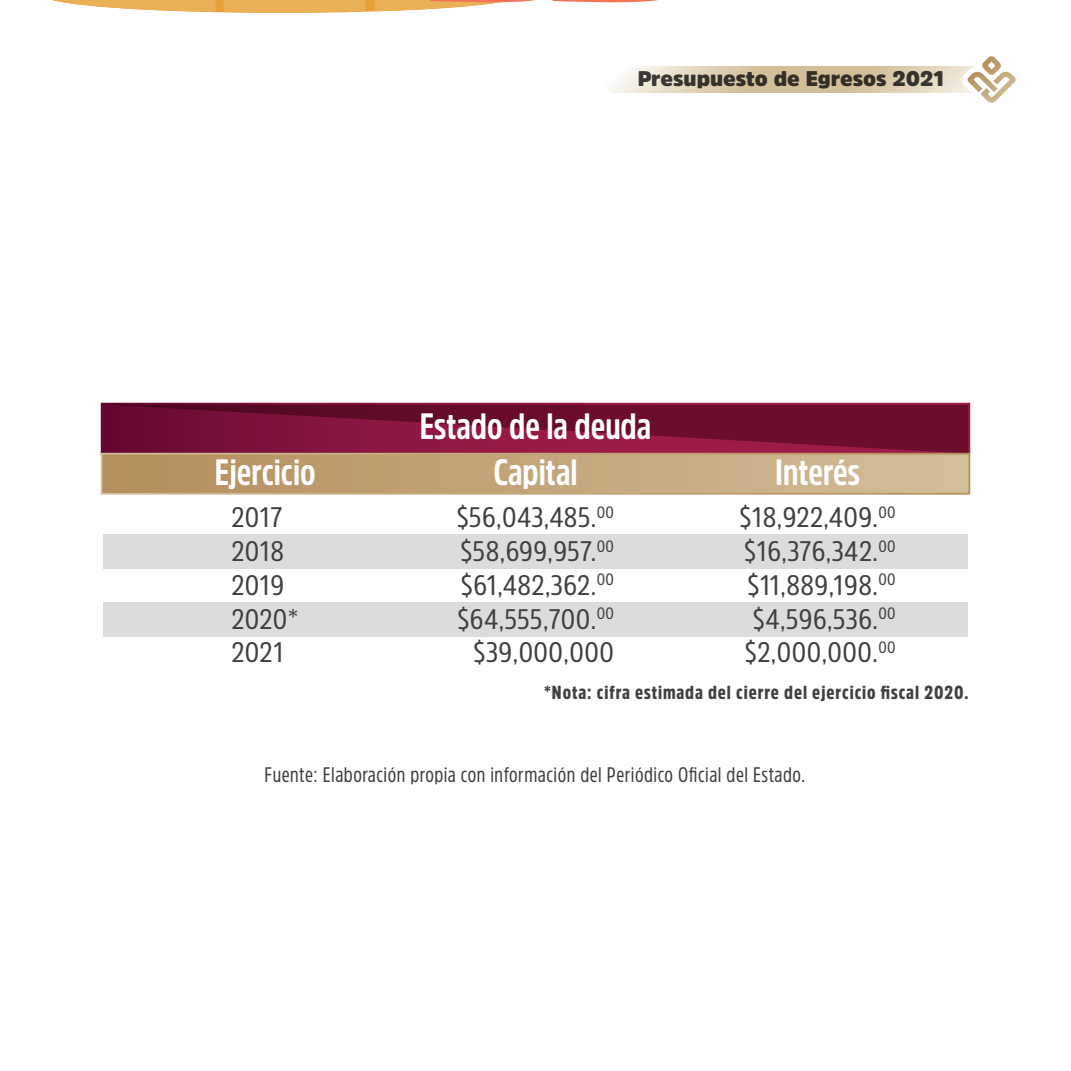
<style>
.page{position:relative;width:1071px;height:1071px;background:#fff}
.page>*{position:absolute;margin:0;border:0;box-sizing:border-box;transform-origin:0 0}
.t1{font:700 36.4px "Amsi Pro Cond";color:#fff}
.t2{font:28.18px/33.8px "Amsi Pro Cond";letter-spacing:.015em;color:#414041;text-align:center;scale:1.09 1}
.t3{font:21px "Amsi Pro Cond";letter-spacing:.025em;color:#3e3e3f}
.t4{font:900 21px "Amsi Pro";color:#3e3e3f}
.t5{font:900 18.72px "Amsi Pro Cond";letter-spacing:.05em;color:#414042}
</style>
<div class="page">
<svg style="left:609px;top:56px;width:407px;height:47px"></svg>
<svg style="left:52px;top:0;width:606px;height:13px"></svg>
<div style="left:103px;top:534px;width:865px;height:35px;background:#dbdddd"></div>
<div style="left:103px;top:602px;width:865px;height:35px;background:#dbdddd"></div>
<svg style="left:101px;top:403px;width:869px;height:92px;background:#9a5555"></svg>
<p class="t4" style="left:637px;top:64px;width:309px">Presupuesto de Egresos 2021</p>
<p class="t1" style="left:420px;top:402px;width:233px">Estado de la deuda</p>
<p class="t1" style="left:215px;top:447px;width:102px">Ejercicio</p>
<p class="t1" style="left:493px;top:447px;width:86px">Capital</p>
<p class="t1" style="left:775px;top:447px;width:86px">Interés</p>
<p class="t2" style="left:231px;top:500px;width:63px;text-align:left">2017<br>2018<br>2019<br>2020*<br>2021</p>
<p class="t2" style="left:457px;top:500px;width:146px">$56,043,485.<sup>00 </sup>$58,699,957.<sup>00 </sup>$61,482,362.<sup>00 </sup>$64,555,700.<sup>00 </sup>$39,000,000</p>
<p class="t2" style="left:740px;top:500px;width:145px">$18,922,409.<sup>00 </sup>$16,376,342.<sup>00 </sup>$11,889,198.<sup>00 </sup>$4,596,536.<sup>00 </sup>$2,000,000.<sup>00</sup></p>
<p class="t5" style="left:544px;top:679px;width:426px">*Nota: cifra estimada del cierre del ejercicio fiscal 2020.</p>
<p class="t3" style="left:265px;top:760px;width:542px">Fuente: Elaboración propia con información del Periódico Oficial del Estado.</p>
</div>
